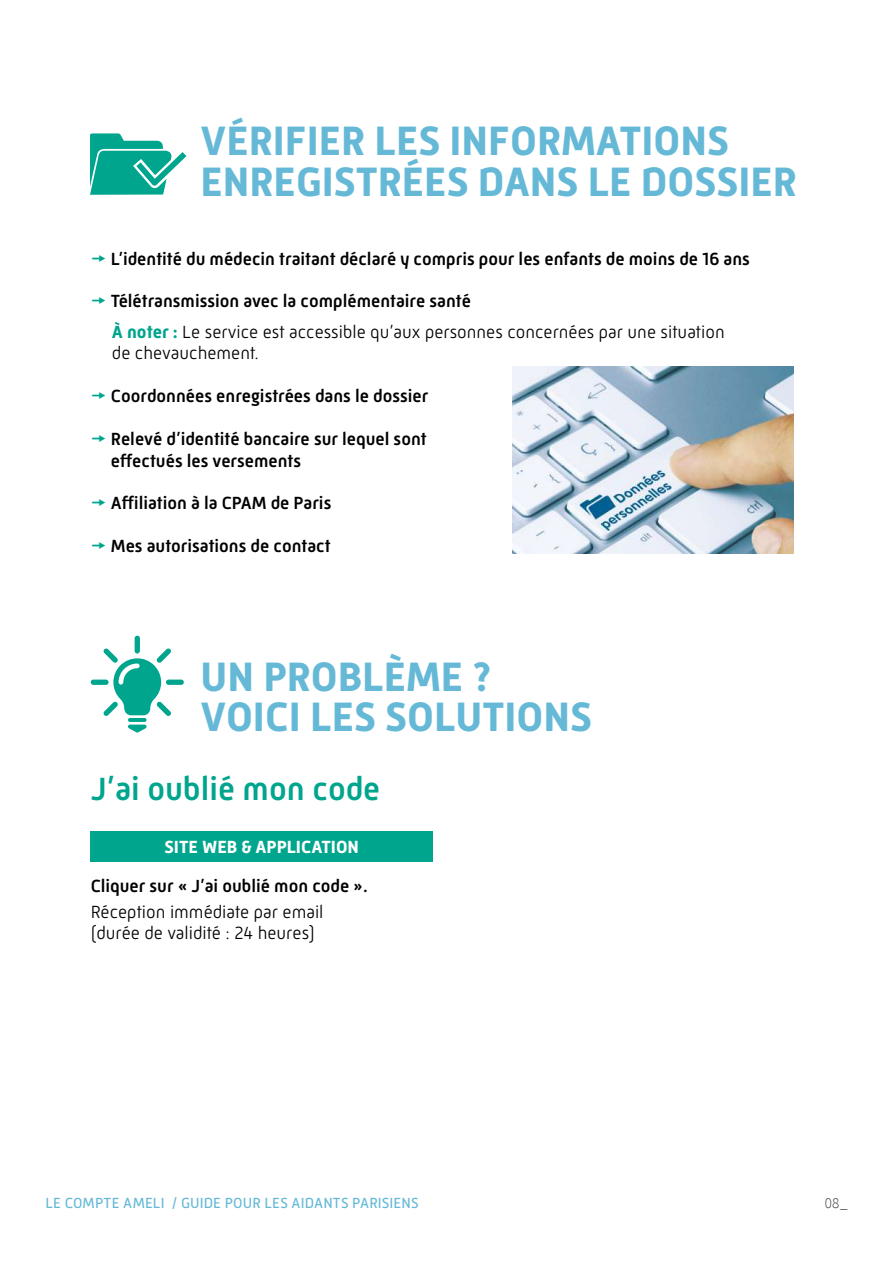
<style>
.page{position:relative;width:893px;height:1263px;background:#fff}
.page>*{position:absolute;margin:0;border:0;box-sizing:border-box;transform-origin:0 0}
.t1{font:700 42px/40.5px "Mic 32 New";color:#65b9d7}
.t2{font:500 33px "Mic 32 New";color:#00a58d}
.t3{font:500 18px/21.6px "Mic 32 New";color:#000}
.t4{font:300 18px/30.2px "Mic 32 New";color:#000}
.t5{font:700 18px "Mic 32 New";color:#fff}
.t6{font:15px "Mic 32 New";letter-spacing:.01em;color:#65b9d7}
.t7{font:300 15px "Source Sans Pro";color:#3c3c3b}
.s1{font-weight:500}
.s2{font-weight:700;color:#00a58d}
</style>
<div class="page">
<div style="left:91px;top:831px;width:342px;height:31px;background:#00a58d"></div>
<svg style="left:91px;top:636px;width:93px;height:96px"></svg>
<svg style="left:90px;top:133px;width:96px;height:62px"></svg>
<img style="left:512px;top:366px;width:281px;height:188px">
<h1 class="t1" style="left:201px;top:121px;width:598px">VÉRIFIER LES INFORMATIONS<br>ENREGISTRÉES DANS LE DOSSIER</h1>
<p class="t3" style="left:111px;top:248px;width:641px">L’identité du médecin traitant déclaré y compris pour les enfants de moins de 16 ans</p>
<p class="t4" style="left:111px;top:286px;width:615px"><span class="s1">Télétransmission avec la complémentaire santé<br></span><span class="s2">À noter :</span> Le service est accessible qu’aux personnes concernées par une situation</p>
<p class="t4" style="left:112px;top:338px;width:148px">de chevauchement.</p>
<p class="t3" style="left:111px;top:385px;width:319px">Coordonnées enregistrées dans le dossier</p>
<p class="t3" style="left:111px;top:428px;width:317px">Relevé d’identité bancaire sur lequel sont effectués les versements</p>
<p class="t3" style="left:111px;top:492px;width:222px">Affiliation à la CPAM de Paris</p>
<p class="t3" style="left:111px;top:535px;width:221px">Mes autorisations de contact</p>
<h1 class="t1" style="left:201px;top:656px;width:393px">UN PROBLÈME ?<br>VOICI LES SOLUTIONS</h1>
<h2 class="t2" style="left:91px;top:770px;width:291px">J’ai oublié mon code</h2>
<p class="t5" style="left:165px;top:837px;width:196px">SITE WEB &amp; APPLICATION</p>
<p class="t3" style="left:91px;top:875px;width:279px">Cliquer sur « J’ai oublié mon code ».</p>
<p class="t4" style="left:91px;top:901px;width:234px;line-height:21.6px">Réception immédiate par email (durée de validité : 24 heures)</p>
<p class="t6" style="left:45px;top:1194px;width:375px">LE COMPTE AMELI / GUIDE POUR LES AIDANTS PARISIENS</p>
<p class="t7" style="left:825px;top:1194px;width:24px">08_</p>
</div>
